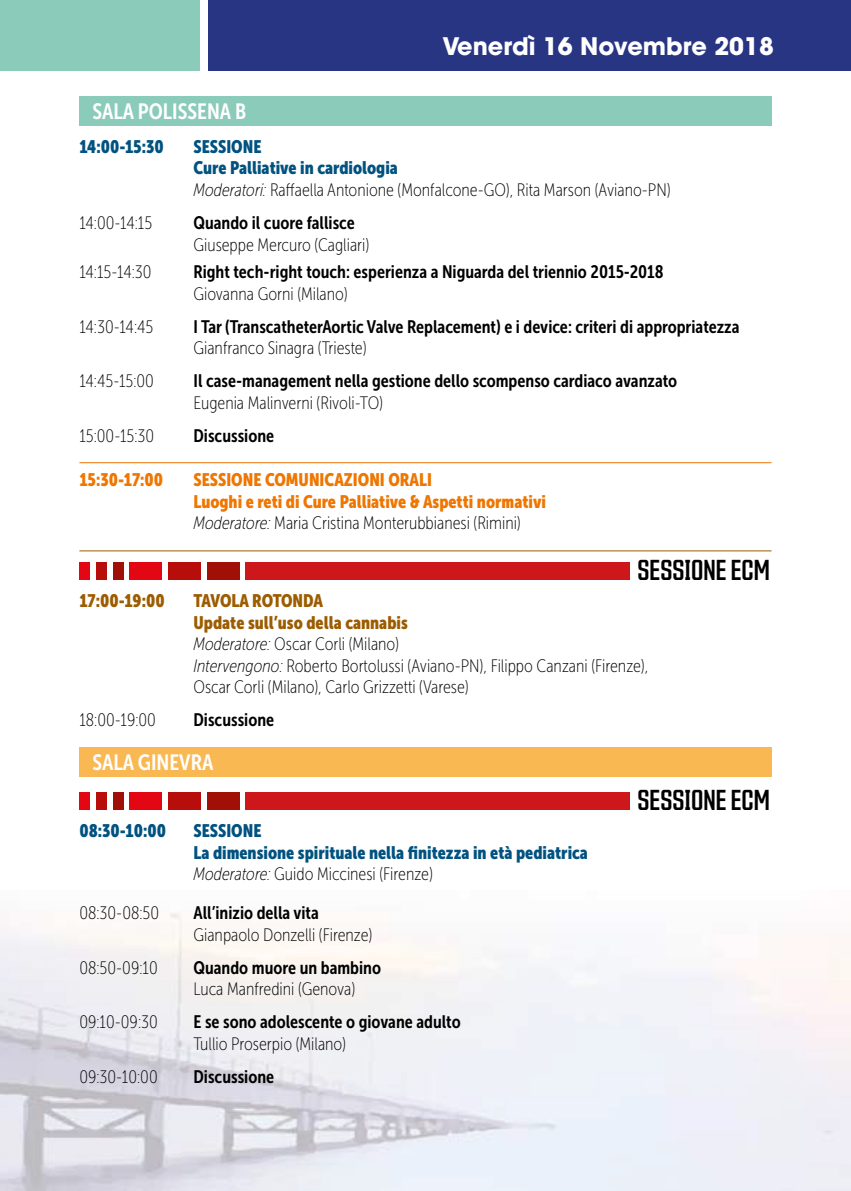
<style>
.page{position:relative;width:851px;height:1191px;background:#fff}
.page>*{position:absolute;margin:0;border:0;box-sizing:border-box;transform-origin:0 0}
.t1{font:28px "Countach";color:#000}
.t2{font:700 24px "Avant Garde";color:#fff}
.t3{font:22px "Museo Sans Cond 700";color:#fff}
.t4{font:18px/21.6px "Museo Sans Cond 100";color:#000}
.t5{font:18px "Museo Sans Cond 700";color:#000}
.t6{font:18px/21.6px "Museo Sans Cond 900";color:#005280}
.t7{font:18px/21.6px "Museo Sans Cond 900";color:#ee7601}
.t8{font:18px/21.6px "Museo Sans Cond 900";color:#9c5c00}
.s1{font-style:italic}
</style>
<div class="page">
<img style="left:0;top:913px;width:850px;height:278px">
<div style="left:208px;top:0;width:642px;height:71px;background:#283583"></div>
<div style="left:0;top:0;width:200px;height:71px;background:#8bcbb9"></div>
<hr style="left:79px;top:462px;width:692px;height:1px;background:#ee7601">
<hr style="left:79px;top:550px;width:692px;height:1px;background:#9c5c00">
<div style="left:79px;top:96px;width:692px;height:30px;background:#8bcbb9"></div>
<div style="left:79px;top:562px;width:11px;height:18px;background:#e30613"></div>
<div style="left:245px;top:562px;width:384px;height:18px;background:#cd171a"></div>
<div style="left:96px;top:562px;width:11px;height:18px;background:#b70e0c"></div>
<div style="left:113px;top:562px;width:10px;height:18px;background:#a11007"></div>
<div style="left:129px;top:562px;width:33px;height:18px;background:#e30613"></div>
<div style="left:168px;top:562px;width:33px;height:18px;background:#b70e0c"></div>
<div style="left:206px;top:562px;width:33px;height:18px;background:#a11007"></div>
<div style="left:79px;top:747px;width:692px;height:29px;background:#fab853"></div>
<div style="left:79px;top:792px;width:11px;height:18px;background:#e30613"></div>
<div style="left:245px;top:792px;width:384px;height:18px;background:#cd171a"></div>
<div style="left:96px;top:792px;width:11px;height:18px;background:#b70e0c"></div>
<div style="left:113px;top:792px;width:10px;height:18px;background:#a11007"></div>
<div style="left:129px;top:792px;width:33px;height:18px;background:#e30613"></div>
<div style="left:168px;top:792px;width:33px;height:18px;background:#b70e0c"></div>
<div style="left:206px;top:792px;width:33px;height:18px;background:#a11007"></div>
<h2 class="t2" style="left:442px;top:30px;width:333px">Venerdì 16 Novembre 2018</h2>
<p class="t3" style="left:92px;top:99px;width:155px">SALA POLISSENA B</p>
<p class="t6" style="left:79px;top:136px;width:86px">14:00-15:30</p>
<p class="t6" style="left:193px;top:136px;width:206px">SESSIONE<br>Cure Palliative in cardiologia</p>
<p class="t4" style="left:193px;top:179px;width:478px"><span class="s1">Moderatori:</span> Raffaella Antonione (Monfalcone-GO), Rita Marson (Aviano-PN)</p>
<p class="t4" style="left:79px;top:212px;width:74px">14:00-14:15</p>
<p class="t5" style="left:193px;top:213px;width:163px">Quando il cuore fallisce</p>
<p class="t4" style="left:193px;top:234px;width:177px">Giuseppe Mercuro (Cagliari)</p>
<p class="t4" style="left:79px;top:261px;width:74px">14:15-14:30</p>
<p class="t5" style="left:193px;top:262px;width:471px">Right tech-right touch: esperienza a Niguarda del triennio 2015-2018</p>
<p class="t4" style="left:193px;top:283px;width:156px">Giovanna Gorni (Milano)</p>
<p class="t4" style="left:79px;top:316px;width:75px">14:30-14:45</p>
<p class="t5" style="left:193px;top:316px;width:547px">I Tar (TranscatheterAortic Valve Replacement) e i device: criteri di appropriatezza</p>
<p class="t4" style="left:193px;top:337px;width:175px">Gianfranco Sinagra (Trieste)</p>
<p class="t4" style="left:79px;top:370px;width:76px">14:45-15:00</p>
<p class="t5" style="left:193px;top:371px;width:485px">Il case-management nella gestione dello scompenso cardiaco avanzato</p>
<p class="t4" style="left:193px;top:392px;width:191px">Eugenia Malinverni (Rivoli-TO)</p>
<p class="t4" style="left:79px;top:425px;width:76px">15:00-15:30</p>
<p class="t5" style="left:193px;top:425px;width:82px">Discussione</p>
<p class="t7" style="left:79px;top:469px;width:85px">15:30-17:00</p>
<p class="t7" style="left:193px;top:469px;width:354px">SESSIONE COMUNICAZIONI ORALI<br>Luoghi e reti di Cure Palliative &amp; Aspetti normativi</p>
<p class="t4" style="left:193px;top:512px;width:329px"><span class="s1">Moderatore:</span> Maria Cristina Monterubbianesi (Rimini)</p>
<h1 class="t1" style="left:637px;top:552px;width:134px">SESSIONE ECM</h1>
<p class="t8" style="left:79px;top:590px;width:87px">17:00-19:00</p>
<p class="t8" style="left:193px;top:590px;width:216px">TAVOLA ROTONDA<br>Update sull’uso della cannabis</p>
<p class="t4" style="left:193px;top:633px;width:456px"><span class="s1">Moderatore:</span> Oscar Corli (Milano)<br><span class="s1">Intervengono:</span> Roberto Bortolussi (Aviano-PN), Filippo Canzani (Firenze),<br>Oscar Corli (Milano), Carlo Grizzetti (Varese)</p>
<p class="t4" style="left:79px;top:709px;width:78px">18:00-19:00</p>
<p class="t5" style="left:193px;top:710px;width:82px">Discussione</p>
<p class="t3" style="left:92px;top:749px;width:122px">SALA GINEVRA</p>
<h1 class="t1" style="left:637px;top:782px;width:134px">SESSIONE ECM</h1>
<p class="t6" style="left:79px;top:820px;width:88px">08:30-10:00</p>
<p class="t6" style="left:193px;top:820px;width:396px">SESSIONE<br>La dimensione spirituale nella finitezza in età pediatrica</p>
<p class="t4" style="left:193px;top:863px;width:241px"><span class="s1">Moderatore:</span> Guido Miccinesi (Firenze)</p>
<p class="t4" style="left:79px;top:902px;width:81px">08:30-08:50</p>
<p class="t5" style="left:193px;top:902px;width:127px">All’inizio della vita</p>
<p class="t4" style="left:193px;top:923px;width:180px">Gianpaolo Donzelli (Firenze)</p>
<p class="t4" style="left:79px;top:956px;width:80px">08:50-09:10</p>
<p class="t5" style="left:193px;top:957px;width:189px">Quando muore un bambino</p>
<p class="t4" style="left:193px;top:978px;width:163px">Luca Manfredini (Genova)</p>
<p class="t4" style="left:79px;top:1011px;width:80px">09:10-09:30</p>
<p class="t5" style="left:193px;top:1011px;width:269px">E se sono adolescente o giovane adulto</p>
<p class="t4" style="left:193px;top:1033px;width:154px">Tullio Proserpio (Milano)</p>
<p class="t4" style="left:79px;top:1065px;width:80px">09:30-10:00</p>
<p class="t5" style="left:193px;top:1066px;width:82px">Discussione</p>
</div>
